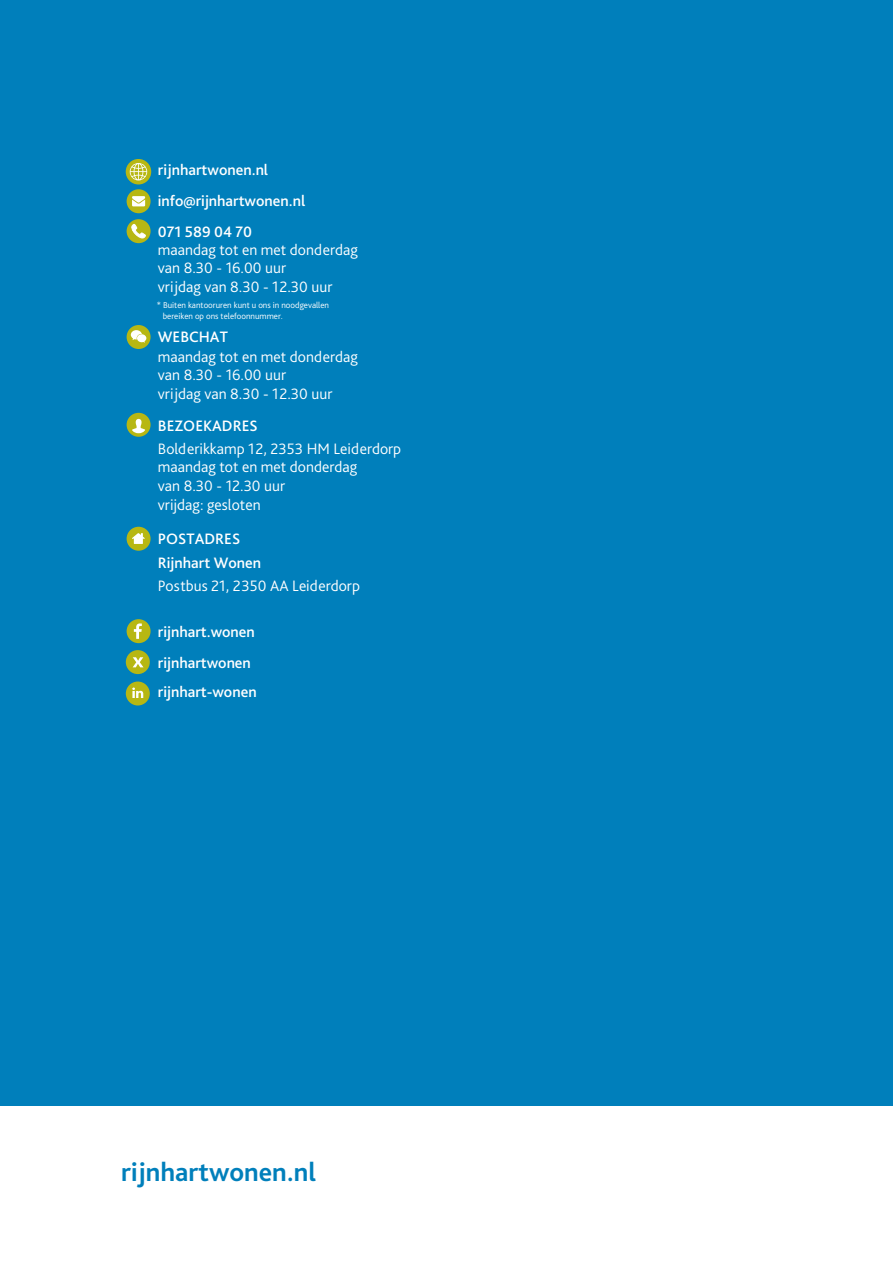
<style>
.page{position:relative;width:893px;height:1263px;background:#fff}
.page>*{position:absolute;margin:0;border:0;box-sizing:border-box;transform-origin:0 0}
.t1{font:700 27.15px "Bliss Pro";color:#007fbb}
.t2{font:300 15.75px/18.5px "Bliss Pro";color:#fff}
.t3{font:500 15.75px/30.8px "Bliss Pro";color:#fff}
.t4{font:300 8.85px/10.6px "Bliss Pro";color:#fff}
</style>
<div class="page">
<div style="left:0;top:0;width:893px;height:1106px;background:#007fbb"></div>
<div style="left:127px;top:219px;width:24px;height:24px;background:#b7b713;border-radius:50%"></div>
<svg style="left:131px;top:224px;width:15px;height:14px"></svg>
<div style="left:127px;top:325px;width:24px;height:24px;background:#b7b713;border-radius:50%"></div>
<div style="left:127px;top:189px;width:24px;height:24px;background:#b7b713;border-radius:50%"></div>
<svg style="left:132px;top:196px;width:13px;height:10px"></svg>
<div style="left:127px;top:413px;width:24px;height:24px;background:#b7b713;border-radius:50%"></div>
<svg style="left:132px;top:419px;width:13px;height:14px"></svg>
<div style="left:127px;top:527px;width:24px;height:24px;background:#b7b713;border-radius:50%"></div>
<svg style="left:132px;top:533px;width:13px;height:11px"></svg>
<div style="left:127px;top:619px;width:24px;height:24px;background:#b7b713;border-radius:50%"></div>
<svg style="left:134px;top:623px;width:8px;height:16px"></svg>
<div style="left:126px;top:650px;width:24px;height:24px;background:#b7b713;border-radius:50%"></div>
<div style="left:126px;top:681px;width:24px;height:24px;background:#b7b713;border-radius:50%"></div>
<svg style="left:132px;top:687px;width:11px;height:11px"></svg>
<div style="left:126px;top:159px;width:25px;height:25px;background:#b7b713;border-radius:50%"></div>
<svg style="left:130px;top:163px;width:17px;height:17px"></svg>
<svg style="left:131px;top:330px;width:15px;height:13px"></svg>
<svg style="left:133px;top:657px;width:11px;height:10px"></svg>
<p class="t3" style="left:158px;top:154px;width:149px">rijnhartwonen.nl info@rijnhartwonen.nl<br>071 589 04 70</p>
<p class="t2" style="left:158px;top:240px;width:201px">maandag tot en met donderdag van 8.30 - 16.00 uur<br>vrijdag van 8.30 - 12.30 uur</p>
<p class="t4" style="left:163px;top:300px;width:168px;text-indent:-6px">* Buiten kantooruren kunt u ons in noodgevallen bereiken op ons telefoonnummer.</p>
<p class="t3" style="left:158px;top:321px;width:72px">WEBCHAT</p>
<p class="t2" style="left:158px;top:347px;width:201px">maandag tot en met donderdag van 8.30 - 16.00 uur<br>vrijdag van 8.30 - 12.30 uur</p>
<p class="t3" style="left:158px;top:410px;width:101px">BEZOEKADRES</p>
<p class="t2" style="left:158px;top:438px;width:245px">Bolderikkamp 12, 2353 HM Leiderdorp maandag tot en met donderdag<br>van 8.30 - 12.30 uur</p>
<p class="t2" style="left:158px;top:495px;width:104px">vrijdag: gesloten</p>
<p class="t3" style="left:158px;top:523px;width:84px">POSTADRES</p>
<p class="t3" style="left:158px;top:547px;width:105px">Rijnhart Wonen</p>
<p class="t2" style="left:158px;top:576px;width:204px">Postbus 21, 2350 AA Leiderdorp</p>
<p class="t3" style="left:158px;top:616px;width:100px;line-height:30.2px">rijnhart.wonen rijnhartwonen rijnhart-wonen</p>
<h1 class="t1" style="left:121px;top:1155px;width:197px">rijnhartwonen.nl</h1>
</div>
